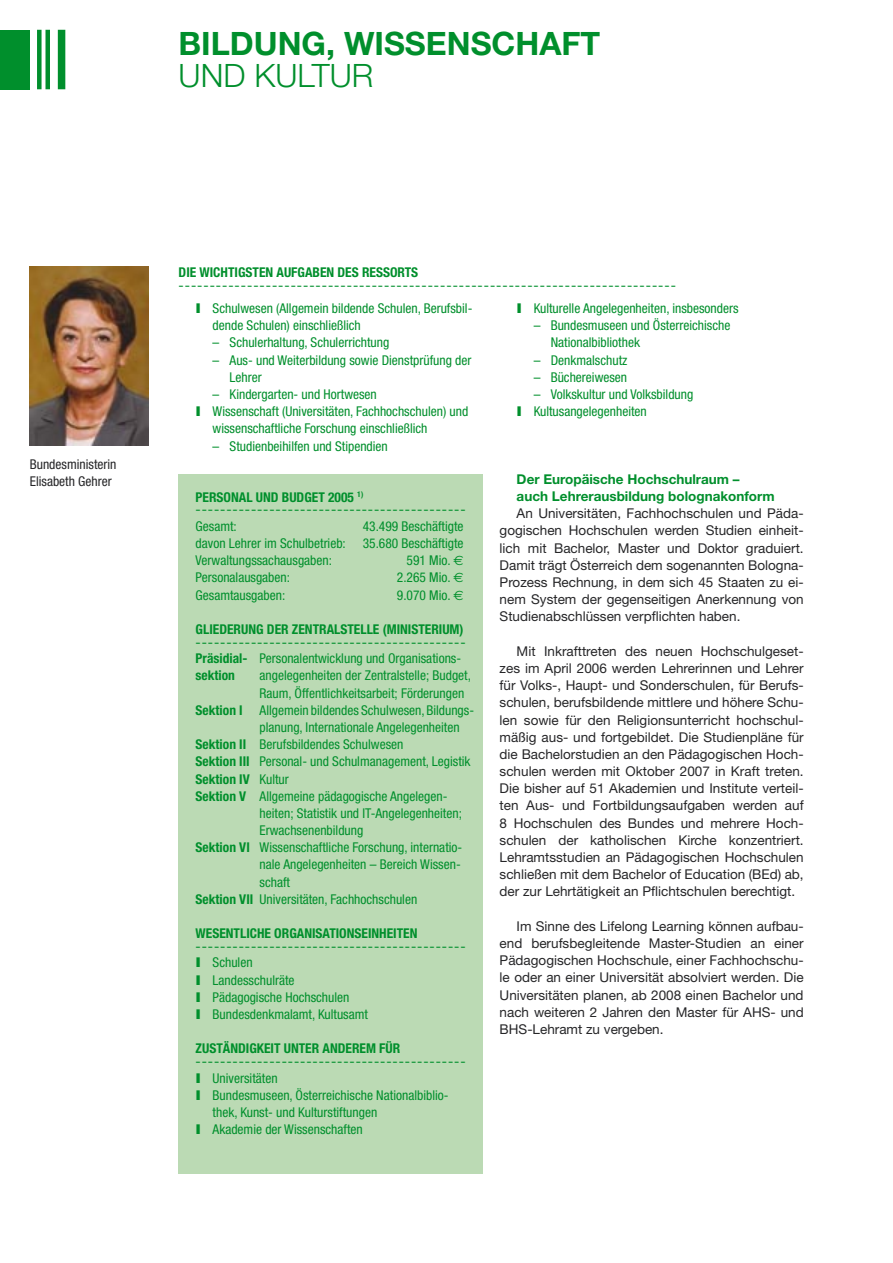
<style>
.page{position:relative;width:893px;height:1263px;background:#fff}
.page>*{position:absolute;margin:0;border:0;box-sizing:border-box;transform-origin:0 0}
.t1{font:700 32.25px "Helvetica Neue";color:#008f2c}
.t2{font:300 32.25px "Helvetica Neue";color:#008f2c}
.t3{font:condensed 13.5px/17.2px "Helvetica Neue";color:#008f2c}
.t4{font:13.5px/17.2px "Helvetica Neue";color:#262628;text-align:justify}
.t5{font:13.5px/16.8px "Helvetica Neue";color:#008f2c}
.t6{font:700 condensed 13.5px "Helvetica Neue";color:#008f2c}
.t7{font:700 13.5px/17.2px "Helvetica Neue";color:#008f2c}
.t8{font:condensed 13.5px/17.2px "Helvetica Neue";color:#262628}
.s1{font-weight:800;font-stretch:normal}
.s2{font-weight:700;font-stretch:condensed}
.s3{font-family:"Euro Sans";font-stretch:normal}
.s4{font-stretch:condensed}
.s5{font-weight:700}
.s6{font-weight:400}
.s7{font-stretch:normal}
</style>
<div class="page">
<div style="left:0;top:30px;width:30px;height:59px;background:#008f2c"></div>
<div style="left:37px;top:30px;width:5px;height:59px;background:#008f2c"></div>
<div style="left:45px;top:30px;width:5px;height:59px;background:#008f2c"></div>
<div style="left:58px;top:30px;width:7px;height:59px;background:#008f2c"></div>
<div style="left:179px;top:474px;width:304px;height:700px;background:#bbdab4"></div>
<img style="left:30px;top:267px;width:119px;height:178px">
<h1 class="t1" style="left:179px;top:24px;width:423px">BILDUNG, WISSENSCHAFT</h1>
<h1 class="t2" style="left:179px;top:56px;width:196px">UND KULTUR</h1>
<p class="t8" style="left:30px;top:455px;width:88px">Bundesministerin<br>Elisabeth Gehrer</p>
<p class="t6" style="left:179px;top:264px;width:241px">DIE WICHTIGSTEN AUFGABEN DES RESSORTS</p>
<p class="t5" style="left:179px;top:276px;width:499px">--------------------------------------------------------------------------------</p>
<p class="t3" style="left:213px;top:299px;width:261px;text-indent:-17px"><span class="s1">I</span> Schulwesen (Allgemein bildende Schulen, Berufsbil&shy;dende Schulen) einschließlich</p>
<p class="t3" style="left:213px;top:334px;width:178px">– Schulerhaltung, Schulerrichtung</p>
<p class="t3" style="left:230px;top:351px;width:243px;text-indent:-17px">– Aus- und Weiterbildung sowie Dienstprüfung der<br>Lehrer</p>
<p class="t3" style="left:213px;top:385px;width:166px">– Kindergarten- und Hortwesen</p>
<p class="t3" style="left:196px;top:403px;width:274px"><span class="s1">I</span> Wissenschaft (Universitäten, Fachhochschulen) und</p>
<p class="t3" style="left:213px;top:420px;width:216px">wissenschaftliche Forschung einschließlich</p>
<p class="t3" style="left:213px;top:437px;width:177px">– Studienbeihilfen und Stipendien</p>
<p class="t5" style="left:196px;top:490px;width:271px;line-height:12.8px"><span class="s2">PERSONAL UND BUDGET 2005</span> <sup>1) </sup>--------------------------------------------</p>
<p class="t3" style="left:196px;top:517px;width:43px">Gesamt:</p>
<p class="t3" style="left:196px;top:517px;width:269px;text-align:justify;text-indent:167px">43.499 Beschäftigte davon Lehrer im Schulbetrieb: 35.680 Beschäftigte Verwaltungssachausgaben:</p>
<p class="t3" style="left:407px;top:552px;width:59px">591 Mio. <span class="s3">€</span></p>
<p class="t3" style="left:196px;top:569px;width:96px">Personalausgaben:</p>
<p class="t3" style="left:397px;top:569px;width:68px">2.265 Mio. <span class="s3">€</span></p>
<p class="t3" style="left:196px;top:586px;width:91px">Gesamtausgaben:</p>
<p class="t3" style="left:397px;top:586px;width:68px">9.070 Mio. <span class="s3">€</span></p>
<p class="t6" style="left:196px;top:621px;width:269px">GLIEDERUNG DER ZENTRALSTELLE (MINISTERIUM)</p>
<p class="t5" style="left:196px;top:633px;width:271px">--------------------------------------------<br><span class="s2">Präsidial-</span> <span class="s4">Personalentwicklung und Organisations&shy;</span><span class="s2">sektion</span></p>
<p class="t3" style="left:260px;top:667px;width:213px">angelegenheiten der Zentralstelle; Budget,</p>
<p class="t3" style="left:260px;top:684px;width:206px">Raum, Öffentlichkeitsarbeit; Förderungen</p>
<p class="t3" style="left:196px;top:701px;width:280px"><span class="s5">Sektion I</span> Allgemein bildendes Schulwesen, Bildungs-</p>
<p class="t3" style="left:260px;top:718px;width:202px">planung, Internationale Angelegenheiten</p>
<p class="t3" style="left:196px;top:736px;width:209px"><span class="s5">Sektion II</span> Berufsbildendes Schulwesen</p>
<p class="t3" style="left:196px;top:753px;width:277px"><span class="s5">Sektion III</span> Personal- und Schulmanagement, Legistik</p>
<p class="t6" style="left:196px;top:770px;width:95px">Sektion IV <span class="s6">Kultur</span></p>
<p class="t3" style="left:196px;top:787px;width:253px"><span class="s5">Sektion V</span> Allgemeine pädagogische Angelegen-</p>
<p class="t3" style="left:260px;top:804px;width:204px">heiten; Statistik und IT-Angelegenheiten;</p>
<p class="t3" style="left:260px;top:822px;width:105px">Erwachsenenbildung</p>
<p class="t3" style="left:196px;top:839px;width:268px"><span class="s5">Sektion VI</span> Wissenschaftliche Forschung, internatio-</p>
<p class="t3" style="left:260px;top:856px;width:203px">nale Angelegenheiten – Bereich Wissen-</p>
<p class="t3" style="left:260px;top:873px;width:32px">schaft</p>
<p class="t3" style="left:196px;top:890px;width:223px"><span class="s5">Sektion VII</span> Universitäten, Fachhochschulen</p>
<p class="t6" style="left:196px;top:925px;width:223px">WESENTLICHE ORGANISATIONSEINHEITEN</p>
<p class="t3" style="left:196px;top:938px;width:271px"><span class="s7">--------------------------------------------<br></span><span class="s1">I</span> Schulen<br><span class="s1">I</span> Landesschulräte<br><span class="s1">I</span> Pädagogische Hochschulen<br><span class="s1">I</span> Bundesdenkmalamt, Kultusamt</p>
<p class="t6" style="left:196px;top:1040px;width:206px">ZUSTÄNDIGKEIT UNTER ANDEREM FÜR</p>
<p class="t5" style="left:196px;top:1053px;width:271px">--------------------------------------------</p>
<p class="t3" style="left:196px;top:1069px;width:83px"><span class="s1">I</span> Universitäten</p>
<p class="t3" style="left:196px;top:1086px;width:255px"><span class="s1">I</span> Bundesmuseen, Österreichische Nationalbiblio-</p>
<p class="t3" style="left:213px;top:1103px;width:166px">thek, Kunst- und Kulturstiftungen</p>
<p class="t3" style="left:196px;top:1121px;width:169px"><span class="s1">I</span> Akademie der Wissenschaften</p>
<p class="t3" style="left:517px;top:299px;width:223px"><span class="s1">I</span> Kulturelle Angelegenheiten, insbesonders</p>
<p class="t3" style="left:551px;top:317px;width:181px;text-indent:-17px">– Bundesmuseen und Österreichische<br>Nationalbibliothek</p>
<p class="t3" style="left:534px;top:351px;width:95px">– Denkmalschutz</p>
<p class="t3" style="left:534px;top:368px;width:95px">– Büchereiwesen</p>
<p class="t3" style="left:517px;top:385px;width:178px;text-indent:17px">– Volkskultur und Volksbildung<br><span class="s1">I</span> Kultusangelegenheiten</p>
<p class="t7" style="left:517px;top:470px;width:259px">Der Europäische Hochschulraum –<br>auch Lehrerausbildung bolognakonform</p>
<p class="t4" style="left:500px;top:504px;width:306px;text-indent:17px">An Universitäten, Fachhochschulen und Päda&shy;gogischen Hochschulen werden Studien einheit&shy;lich mit Bachelor, Master und Doktor graduiert.<br>Damit trägt Österreich dem sogenannten Bologna-Prozess Rechnung, in dem sich 45 Staaten zu ei&shy;nem System der gegenseitigen Anerkennung von Studienabschlüssen verpflichten haben.</p>
<p class="t4" style="left:500px;top:642px;width:306px;text-indent:17px">Mit Inkrafttreten des neuen Hochschulgeset&shy;zes im April 2006 werden Lehrerinnen und Lehrer für Volks-, Haupt- und Sonderschulen, für Berufs&shy;schulen, berufsbildende mittlere und höhere Schu&shy;len sowie für den Religionsunterricht hochschul&shy;mäßig aus- und fortgebildet. Die Studienpläne für die Bachelorstudien an den Pädagogischen Hoch&shy;schulen werden mit Oktober 2007 in Kraft treten.<br>Die bisher auf 51 Akademien und Institute verteil&shy;ten Aus- und Fortbildungsaufgaben werden auf 8 Hochschulen des Bundes und mehrere Hoch&shy;schulen der katholischen Kirche konzentriert.<br>Lehramtsstudien an Pädagogischen Hochschulen schließen mit dem Bachelor of Education (BEd) ab, der zur Lehrtätigkeit an Pflichtschulen berechtigt.</p>
<p class="t4" style="left:500px;top:917px;width:306px;text-indent:17px">Im Sinne des Lifelong Learning können aufbau&shy;end berufsbegleitende Master-Studien an einer Pädagogischen Hochschule, einer Fachhochschu&shy;le oder an einer Universität absolviert werden. Die Universitäten planen, ab 2008 einen Bachelor und nach weiteren 2 Jahren den Master für AHS- und BHS-Lehramt zu vergeben.</p>
</div>
